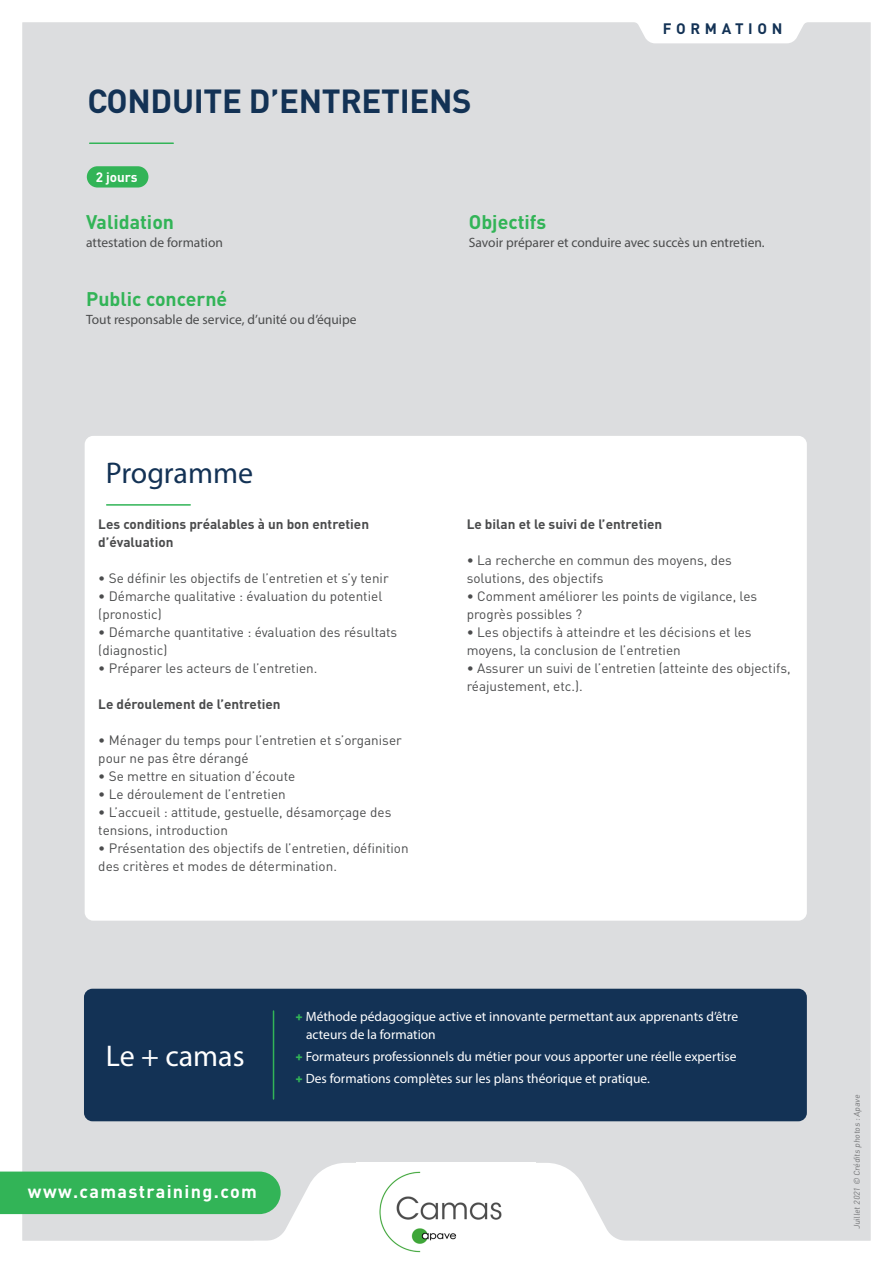
<style>
.page{position:relative;width:893px;height:1263px;background:#fff}
.page>*{position:absolute;margin:0;border:0;box-sizing:border-box;transform-origin:0 0}
.t1{font:700 33px "DIN Pro";letter-spacing:-.01em;color:#133255}
.t2{font:30px "Myriad Pro";letter-spacing:-.005em;color:#133255}
.t3{font:30px "Myriad Pro";color:#fff}
.t4{font:700 19.5px "DIN Pro";color:#32b457}
.t5{font:700 18px "DIN Pro";letter-spacing:.075em;color:#fff}
.t6{font:700 15px "DIN Pro";letter-spacing:.31em;color:#133255}
.t7{font:13.5px/18px "DIN Pro";color:#4b4c4d}
.t8{font:13.5px/18px "Myriad Pro";color:#fff}
.t9{font:13.5px "Myriad Pro";color:#4b4c4d}
.t10{font:700 13.5px/18px "DIN Pro";color:#4b4c4d}
.t11{font:700 13.5px "DIN Pro";color:#fff}
.t12{font:8.25px "DIN Pro";color:#57585a}
.s1{font-family:"DIN Pro";font-weight:700;color:#32b457}
</style>
<div class="page">
<div style="left:22px;top:22px;width:849px;height:1219px;background:#dcdddf"></div>
<hr style="left:90px;top:142px;width:83px;height:2px;background:#32b457">
<div style="left:87px;top:166px;width:61px;height:21px;background:#32b457;border-radius:11px"></div>
<svg style="left:629px;top:22px;width:183px;height:21px"></svg>
<div style="left:85px;top:436px;width:722px;height:485px;background:#fff;border-radius:9px"></div>
<div style="left:84px;top:989px;width:723px;height:132px;background:#133255;border-radius:9px"></div>
<hr style="left:107px;top:504px;width:83px;height:2px;background:#32b457">
<hr style="left:273px;top:1011px;width:1px;height:88px;background:#32b457">
<svg style="left:0;top:1163px;width:639px;height:78px"></svg>
<img style="left:356px;top:1163px;width:179px;height:90px">
<p class="t1" style="left:88px;top:79px;width:386px">CONDUITE D’ENTRETIENS</p>
<p class="t11" style="left:96px;top:168px;width:44px">2 jours</p>
<p class="t6" style="left:663px;top:18px;width:121px">FORMATION</p>
<p class="t4" style="left:86px;top:209px;width:90px">Validation</p>
<p class="t9" style="left:86px;top:234px;width:138px">attestation de formation</p>
<p class="t4" style="left:86px;top:286px;width:143px">Public concerné</p>
<p class="t9" style="left:86px;top:311px;width:272px">Tout responsable de service, d’unité ou d’équipe</p>
<p class="t2" style="left:106px;top:454px;width:149px">Programme</p>
<p class="t10" style="left:98px;top:515px;width:272px">Les conditions préalables à un bon entretien d’évaluation</p>
<p class="t7" style="left:98px;top:569px;width:292px">• Se définir les objectifs de l’entretien et s’y tenir</p>
<p class="t7" style="left:98px;top:587px;width:286px">• Démarche qualitative : évaluation du potentiel (pronostic)</p>
<p class="t7" style="left:98px;top:623px;width:300px">• Démarche quantitative : évaluation des résultats (diagnostic)</p>
<p class="t7" style="left:98px;top:659px;width:221px">• Préparer les acteurs de l’entretien.</p>
<p class="t10" style="left:98px;top:695px;width:184px">Le déroulement de l’entretien</p>
<p class="t7" style="left:98px;top:731px;width:305px">• Ménager du temps pour l’entretien et s’organiser pour ne pas être dérangé</p>
<p class="t7" style="left:98px;top:767px;width:198px">• Se mettre en situation d’écoute</p>
<p class="t7" style="left:98px;top:785px;width:189px">• Le déroulement de l’entretien</p>
<p class="t7" style="left:98px;top:803px;width:295px">• L’accueil : attitude, gestuelle, désamorçage des tensions, introduction</p>
<p class="t7" style="left:98px;top:839px;width:312px">• Présentation des objectifs de l’entretien, définition des critères et modes de détermination.</p>
<p class="t4" style="left:469px;top:209px;width:79px">Objectifs</p>
<p class="t9" style="left:469px;top:234px;width:297px">Savoir préparer et conduire avec succès un entretien.</p>
<p class="t10" style="left:467px;top:515px;width:197px">Le bilan et le suivi de l’entretien</p>
<p class="t7" style="left:467px;top:551px;width:267px">• La recherche en commun des moyens, des solutions, des objectifs</p>
<p class="t7" style="left:467px;top:587px;width:292px">• Comment améliorer les points de vigilance, les progrès possibles ?</p>
<p class="t7" style="left:467px;top:623px;width:286px">• Les objectifs à atteindre et les décisions et les moyens, la conclusion de l’entretien</p>
<p class="t7" style="left:467px;top:659px;width:325px">• Assurer un suivi de l’entretien (atteinte des objectifs, réajustement, etc.).</p>
<p class="t3" style="left:106px;top:1038px;width:140px">Le + camas</p>
<p class="t5" style="left:28px;top:1180px;width:230px">www.camastraining.com</p>
<p class="t8" style="left:306px;top:1007px;width:433px;text-indent:-11px"><span class="s1">+</span> Méthode pédagogique active et innovante permettant aux apprenants d’être acteurs de la formation</p>
<p class="t8" style="left:296px;top:1047px;width:442px"><span class="s1">+</span> Formateurs professionnels du métier pour vous apporter une réelle expertise</p>
<p class="t8" style="left:296px;top:1069px;width:356px"><span class="s1">+</span> Des formations complètes sur les plans théorique et pratique.</p>
<p class="t12" style="left:851px;top:1229px;width:138px;rotate:-90deg">Juillet 2021 © Crédits photos : Apave</p>
</div>
